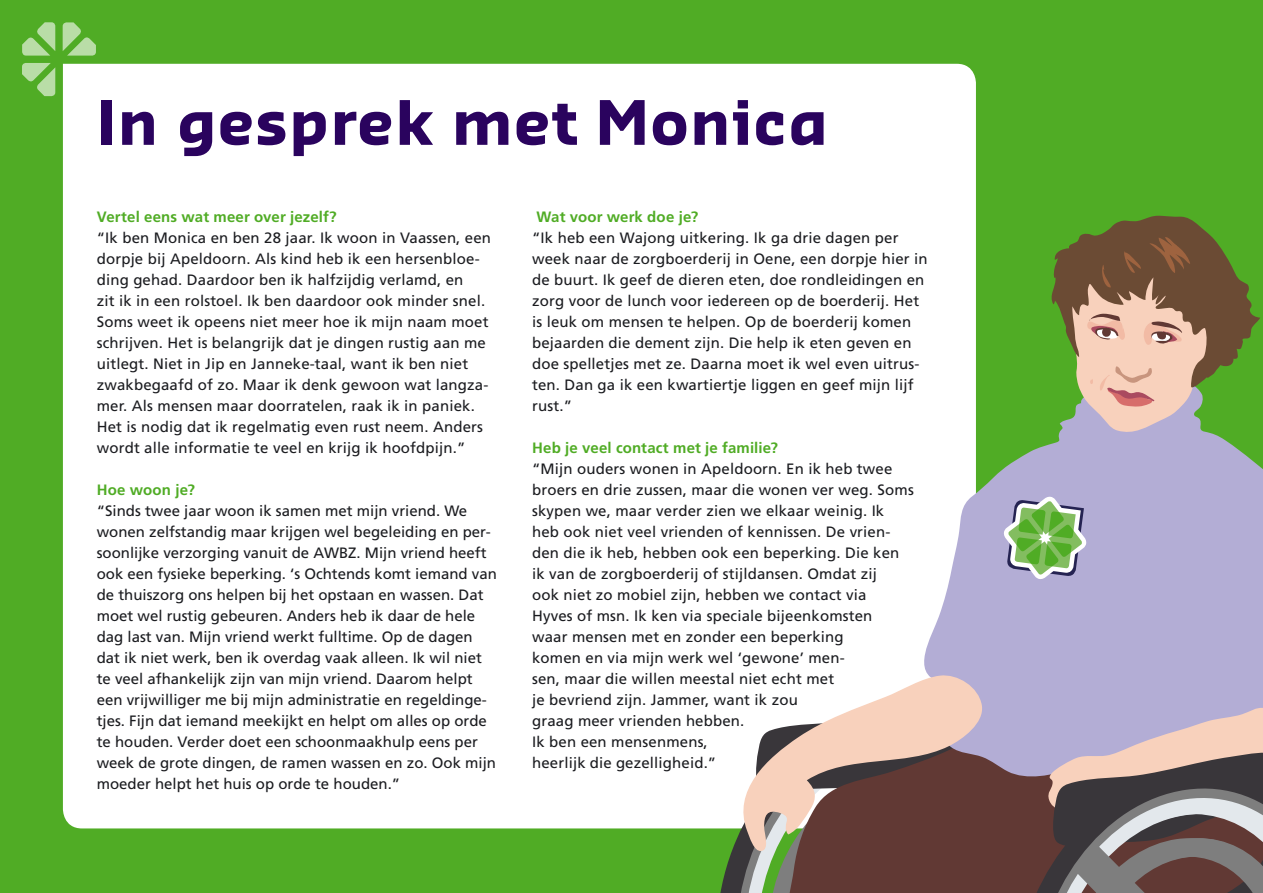
<style>
.page{position:relative;width:1263px;height:893px;background:#50ac25}
.page>*{position:absolute;margin:0;border:0;box-sizing:border-box;transform-origin:0 0}
.hoofdstukkop_schutbl{font:700 59.7px "Sansa";letter-spacing:.02em;color:#2a035e}
.brood{font:15px/21px "Frutiger";letter-spacing:.01em;color:#1b1c20}
.tussenkop_1__groen{font:700 15px "Frutiger";letter-spacing:.01em;color:#50ac25}
.brood-2{font:700 15px "Frutiger";letter-spacing:.01em;color:#50ac25}
</style>
<div class="page">
<div style="left:63px;top:64px;width:913px;height:764px;background:#fff"></div>
<svg style="left:63px;top:22px;width:33px;height:34px"></svg>
<svg style="left:22px;top:22px;width:33px;height:34px"></svg>
<svg style="left:22px;top:63px;width:33px;height:33px"></svg>
<svg style="left:716px;top:716px;width:9px;height:177px;fill:#fff"></svg>
<svg style="left:725px;top:705px;width:12px;height:188px"></svg>
<svg style="left:752px;top:852px;width:29px;height:41px"></svg>
<div style="left:781px;top:781px;width:233px;height:112px;background:#613934"></div>
<svg style="left:909px;top:385px;width:354px;height:396px;background:#b6b8ce"></svg>
<svg style="left:1003px;top:496px;width:83px;height:83px"></svg>
<svg style="left:1048px;top:215px;width:212px;height:220px"></svg>
<svg style="left:731px;top:673px;width:254px;height:179px;background:#b79e96"></svg>
<svg style="left:1014px;top:707px;width:249px;height:186px;background:#8b7c80"></svg>
<p class="hoofdstukkop_schutbl" style="left:97px;top:85px;width:733px">In gesprek met Monica</p>
<p class="tussenkop_1__groen" style="left:97px;top:208px;width:241px">Vertel eens wat meer over jezelf?</p>
<p class="brood" style="left:97px;top:227px;width:396px">“Ik ben Monica en ben 28 jaar. Ik woon in Vaassen, een dorpje bij Apeldoorn. Als kind heb ik een hersenbloe&shy;ding gehad. Daardoor ben ik halfzijdig verlamd, en<br>zit ik in een rolstoel. Ik ben daardoor ook minder snel.<br>Soms weet ik opeens niet meer hoe ik mijn naam moet schrijven. Het is belangrijk dat je dingen rustig aan me uitlegt. Niet in Jip en Janneke-taal, want ik ben niet zwakbegaafd of zo. Maar ik denk gewoon wat langza&shy;mer. Als mensen maar doorratelen, raak ik in paniek.<br>Het is nodig dat ik regelmatig even rust neem. Anders wordt alle informatie te veel en krijg ik hoofdpijn.”</p>
<p class="tussenkop_1__groen" style="left:97px;top:481px;width:100px">Hoe woon je?</p>
<p class="brood" style="left:97px;top:500px;width:402px">“Sinds twee jaar woon ik samen met mijn vriend. We wonen zelfstandig maar krijgen wel begeleiding en per&shy;soonlijke verzorging vanuit de AWBZ. Mijn vriend heeft ook een fysieke beperking. ‘s Ochtends komt iemand van de thuiszorg ons helpen bij het opstaan en wassen. Dat moet wel rustig gebeuren. Anders heb ik daar de hele dag last van. Mijn vriend werkt fulltime. Op de dagen dat ik niet werk, ben ik overdag vaak alleen. Ik wil niet te veel afhankelijk zijn van mijn vriend. Daarom helpt een vrijwilliger me bij mijn administratie en regeldinge&shy;tjes. Fijn dat iemand meekijkt en helpt om alles op orde te houden. Verder doet een schoonmaakhulp eens per week de grote dingen, de ramen wassen en zo. Ook mijn moeder helpt het huis op orde te houden.”</p>
<p class="brood-2" style="left:536px;top:208px;width:163px">Wat voor werk doe je?</p>
<p class="brood" style="left:532px;top:227px;width:397px">“Ik heb een Wajong uitkering. Ik ga drie dagen per week naar de zorgboerderij in Oene, een dorpje hier in de buurt. Ik geef de dieren eten, doe rondleidingen en zorg voor de lunch voor iedereen op de boerderij. Het is leuk om mensen te helpen. Op de boerderij komen bejaarden die dement zijn. Die help ik eten geven en doe spelletjes met ze. Daarna moet ik wel even uitrus&shy;ten. Dan ga ik een kwartiertje liggen en geef mijn lijf rust.”</p>
<p class="tussenkop_1__groen" style="left:532px;top:439px;width:247px">Heb je veel contact met je familie?</p>
<p class="brood" style="left:532px;top:458px;width:383px">“Mijn ouders wonen in Apeldoorn. En ik heb twee broers en drie zussen, maar die wonen ver weg. Soms skypen we, maar verder zien we elkaar weinig. Ik heb ook niet veel vrienden of kennissen. De vrien&shy;den die ik heb, hebben ook een beperking. Die ken ik van de zorgboerderij of stijldansen. Omdat zij<br>ook niet zo mobiel zijn, hebben we contact via<br>Hyves of msn. Ik ken via speciale bijeenkomsten<br>waar mensen met en zonder een beperking<br>komen en via mijn werk wel ‘gewone’ men-<br>sen, maar die willen meestal niet echt met<br>je bevriend zijn. Jammer, want ik zou<br>graag meer vrienden hebben.<br>Ik ben een mensenmens,<br>heerlijk die gezelligheid.”</p>
</div>
